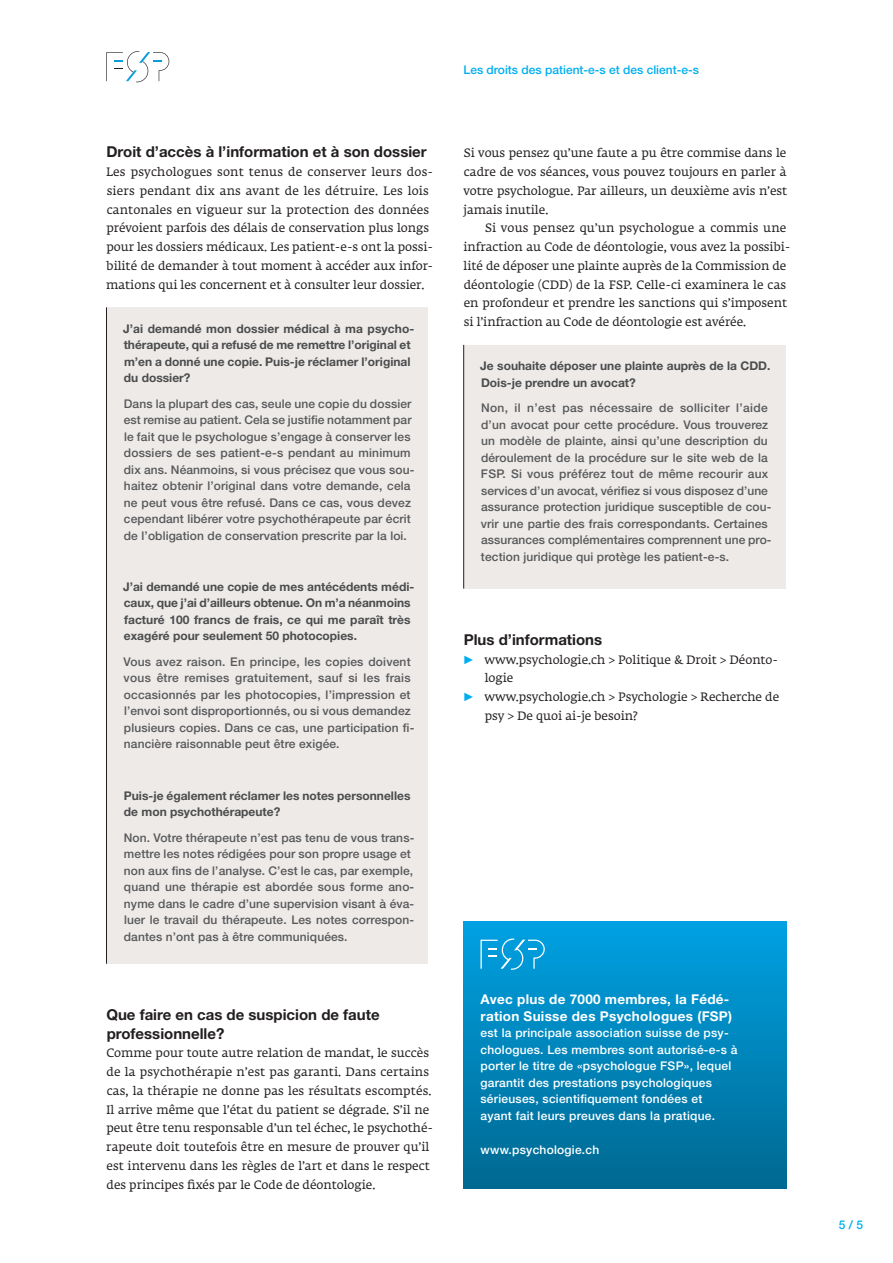
<style>
.page{position:relative;width:893px;height:1263px;background:#fff}
.page>*{position:absolute;margin:0;border:0;box-sizing:border-box;transform-origin:0 0}
.t1{font:700 15px/18.8px "Helvetica Neue LT Std";color:#231f20}
.t2{font:700 13.5px/16.5px "Helvetica Neue LT Std";letter-spacing:.02em;color:#fff}
.t3{font:500 12px/16.5px "Helvetica Neue LT Std";letter-spacing:.01em;color:#57585a}
.t4{font:12px/18.8px "Fedra Serif A Std";color:#231f20}
.t5{font:700 12px/16.5px "Helvetica Neue LT Std";color:#4b4c4d}
.t6{font:500 12px/16.5px "Helvetica Neue LT Std";letter-spacing:.02em;color:#fff}
.t7{font:500 12px "Helvetica Neue LT Std";color:#00aeef}
.s1{font-family:"Arial";color:#00aeef}
</style>
<div class="page">
<svg style="left:106px;top:51px;width:63px;height:31px"></svg>
<div style="left:106px;top:307px;width:322px;height:657px;background:#edeae8"></div>
<hr style="left:106px;top:307px;width:1px;height:657px;background:#231f20">
<div style="left:464px;top:345px;width:321px;height:244px;background:#edeae8"></div>
<hr style="left:463px;top:345px;width:1px;height:244px;background:#231f20">
<div style="left:463px;top:921px;width:324px;height:267px;background:linear-gradient(to bottom,#00a1e3,#006992)"></div>
<svg style="left:480px;top:937px;width:65px;height:33px;background:#23a7de"></svg>
<p class="t1" style="left:106px;top:142px;width:322px">Droit d’accès à l’information et à son dossier</p>
<p class="t4" style="left:106px;top:163px;width:329px">Les psychologues sont tenus de conserver leurs dos&shy;siers pendant dix ans avant de les détruire. Les lois cantonales en vigueur sur la protection des données prévoient parfois des délais de conservation plus longs pour les dossiers médicaux. Les patient-e-s ont la possi&shy;bilité de demander à tout moment à accéder aux infor&shy;mations qui les concernent et à consulter leur dossier.</p>
<p class="t5" style="left:123px;top:320px;width:293px">J’ai demandé mon dossier médical à ma psycho&shy;thérapeute, qui a refusé de me remettre l’original et m’en a donné une copie. Puis-je réclamer l’original du dossier?</p>
<p class="t3" style="left:124px;top:395px;width:292px">Dans la plupart des cas, seule une copie du dossier est remise au patient. Cela se justifie notamment par le fait que le psychologue s’engage à conserver les dossiers de ses patient-e-s pendant au minimum dix ans. Néanmoins, si vous précisez que vous sou&shy;haitez obtenir l’original dans votre demande, cela ne peut vous être refusé. Dans ce cas, vous devez cependant libérer votre psychothérapeute par écrit de l’obligation de conservation prescrite par la loi.</p>
<p class="t5" style="left:123px;top:578px;width:293px">J’ai demandé une copie de mes antécédents médi&shy;caux, que j’ai d’ailleurs obtenue. On m’a néanmoins facturé 100 francs de frais, ce qui me paraît très exagéré pour seulement 50 photocopies.</p>
<p class="t3" style="left:123px;top:653px;width:292px">Vous avez raison. En principe, les copies doivent vous être remises gratuitement, sauf si les frais occasionnés par les photocopies, l’impression et l’envoi sont disproportionnés, ou si vous demandez plusieurs copies. Dans ce cas, une participation fi&shy;nancière raisonnable peut être exigée.</p>
<p class="t5" style="left:124px;top:787px;width:288px">Puis-je également réclamer les notes personnelles de mon psychothérapeute?</p>
<p class="t3" style="left:124px;top:829px;width:292px">Non. Votre thérapeute n’est pas tenu de vous trans&shy;mettre les notes rédigées pour son propre usage et non aux fins de l’analyse. C’est le cas, par exemple, quand une thérapie est abordée sous forme ano&shy;nyme dans le cadre d’une supervision visant à éva&shy;luer le travail du thérapeute. Les notes correspon&shy;dantes n’ont pas à être communiquées.</p>
<p class="t1" style="left:106px;top:1005px;width:275px">Que faire en cas de suspicion de faute professionnelle?</p>
<p class="t4" style="left:106px;top:1045px;width:328px">Comme pour toute autre relation de mandat, le succès de la psychothérapie n’est pas garanti. Dans certains cas, la thérapie ne donne pas les résultats escomptés.<br>Il arrive même que l’état du patient se dégrade. S’il ne peut être tenu responsable d’un tel échec, le psychothé&shy;rapeute doit toutefois être en mesure de prouver qu’il est intervenu dans les règles de l’art et dans le respect des principes fixés par le Code de déontologie.</p>
<p class="t7" style="left:463px;top:63px;width:237px">Les droits des patient-e-s et des client-e-s</p>
<p class="t4" style="left:463px;top:145px;width:325px;text-align:justify">Si vous pensez qu’une faute a pu être commise dans le cadre de vos séances, vous pouvez toujours en parler à votre psychologue. Par ailleurs, un deuxième avis n’est jamais inutile.</p>
<p class="t4" style="left:463px;top:220px;width:328px;text-indent:22px">Si vous pensez qu’un psychologue a commis une infraction au Code de déontologie, vous avez la possibi&shy;lité de déposer une plainte auprès de la Commission de déontologie (CDD) de la FSP. Celle-ci examinera le cas en profondeur et prendre les sanctions qui s’imposent si l’infraction au Code de déontologie est avérée.</p>
<p class="t5" style="left:480px;top:358px;width:292px">Je souhaite déposer une plainte auprès de la CDD.<br>Dois-je prendre un avocat?</p>
<p class="t3" style="left:481px;top:400px;width:292px">Non, il n’est pas nécessaire de solliciter l’aide d’un avocat pour cette procédure. Vous trouverez un modèle de plainte, ainsi qu’une description du déroulement de la procédure sur le site web de la FSP. Si vous préférez tout de même recourir aux services d’un avocat, vérifiez si vous disposez d’une assurance protection juridique susceptible de cou&shy;vrir une partie des frais correspondants. Certaines assurances complémentaires comprennent une pro&shy;tection juridique qui protège les patient-e-s.</p>
<p class="t1" style="left:464px;top:630px;width:140px">Plus d’informations</p>
<p class="t4" style="left:463px;top:651px;width:317px"><span class="s1">►</span> www.psychologie.ch &gt; Politique &amp; Droit &gt; Déonto-</p>
<p class="t4" style="left:485px;top:670px;width:30px">logie</p>
<p class="t4" style="left:463px;top:688px;width:318px"><span class="s1">►</span> www.psychologie.ch &gt; Psychologie &gt; Recherche de</p>
<p class="t4" style="left:485px;top:707px;width:154px">psy &gt; De quoi ai-je besoin?</p>
<p class="t2" style="left:480px;top:991px;width:253px">Avec plus de 7000 membres, la Fédé&shy;ration Suisse des Psychologues (FSP)</p>
<p class="t6" style="left:480px;top:1025px;width:258px">est la principale association suisse de psy&shy;chologues. Les membres sont autorisé-e-s à porter le titre de «psychologue FSP», lequel garantit des prestations psychologiques sérieuses, scientifiquement fondées et<br>ayant fait leurs preuves dans la pratique.</p>
<p class="t6" style="left:480px;top:1142px;width:120px">www.psychologie.ch</p>
<p class="t7" style="left:839px;top:1217px;width:26px">5 / 5</p>
</div>
